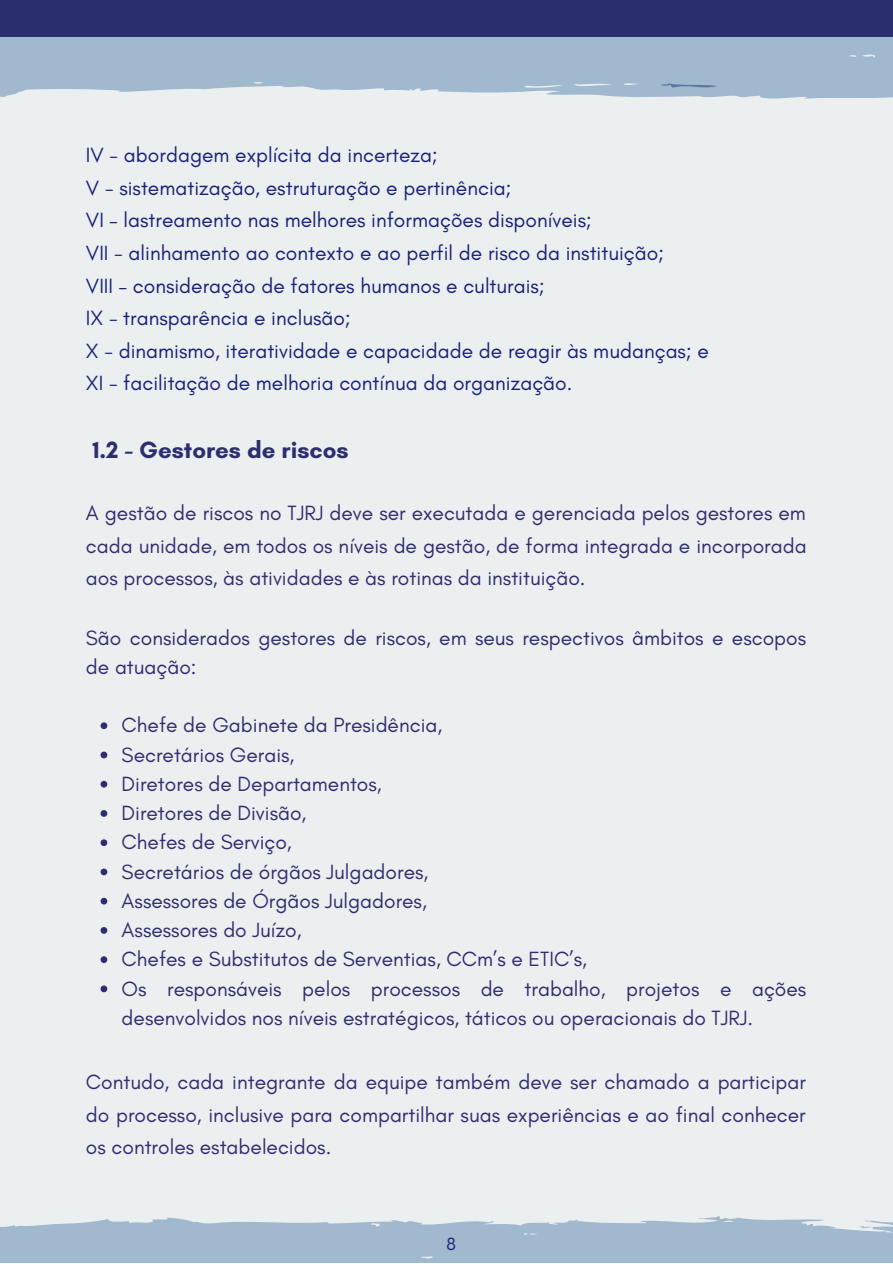
<style>
.page{position:relative;width:893px;height:1264px;background:#fff}
.page>*{position:absolute;margin:0;border:0;box-sizing:border-box;transform-origin:0 0}
.t1{font:700 24px "Glacial Indifference";color:#2c2f6f}
.t2{font:21px/32.5px "Glacial Indifference";color:#2c2f6f}
.t3{font:21px "Glacial Indifference";color:#172279}
.t4{font:18px "Glacial Indifference";color:#172279}
</style>
<div class="page">
<div style="left:0;top:0;width:892px;height:1262px;background:#ecefef"></div>
<svg style="left:0;top:1216px;width:892px;height:46px"></svg>
<svg style="left:0;top:36px;width:892px;height:63px;fill:#a0b9cf"></svg>
<svg style="left:101px;top:722px;width:6px;height:7px"></svg>
<svg style="left:101px;top:751px;width:6px;height:7px"></svg>
<svg style="left:101px;top:780px;width:6px;height:7px"></svg>
<svg style="left:101px;top:810px;width:6px;height:6px"></svg>
<svg style="left:101px;top:839px;width:6px;height:7px"></svg>
<svg style="left:101px;top:868px;width:6px;height:7px"></svg>
<svg style="left:101px;top:897px;width:6px;height:7px"></svg>
<svg style="left:101px;top:927px;width:6px;height:6px"></svg>
<svg style="left:101px;top:956px;width:6px;height:7px"></svg>
<svg style="left:101px;top:985px;width:6px;height:7px"></svg>
<div style="left:0;top:0;width:892px;height:36px;background:#2c2f6f"></div>
<p class="t3" style="left:86px;top:142px;width:353px">IV - abordagem explícita da incerteza;</p>
<p class="t3" style="left:86px;top:175px;width:427px">V - sistematização, estruturação e pertinência;</p>
<p class="t3" style="left:86px;top:207px;width:507px">VI – lastreamento nas melhores informações disponíveis;</p>
<p class="t3" style="left:86px;top:240px;width:579px">VII - alinhamento ao contexto e ao perfil de risco da instituição;</p>
<p class="t3" style="left:86px;top:272px;width:460px">VIII – consideração de fatores humanos e culturais;</p>
<p class="t3" style="left:86px;top:305px;width:266px">IX - transparência e inclusão;</p>
<p class="t3" style="left:86px;top:338px;width:624px">X - dinamismo, iteratividade e capacidade de reagir às mudanças; e</p>
<p class="t3" style="left:86px;top:370px;width:488px">XI - facilitação de melhoria contínua da organização.</p>
<p class="t1" style="left:92px;top:435px;width:258px">1.2 - Gestores de riscos</p>
<p class="t2" style="left:86px;top:496px;width:722px;text-align:justify">A gestão de riscos no TJRJ deve ser executada e gerenciada pelos gestores em cada unidade, em todos os níveis de gestão, de forma integrada e incorporada aos processos, às atividades e às rotinas da instituição.</p>
<p class="t2" style="left:86px;top:622px;width:721px;line-height:29.2px">São considerados gestores de riscos, em seus respectivos âmbitos e escopos de atuação:</p>
<p class="t2" style="left:122px;top:709px;width:322px">Chefe de Gabinete da Presidência,</p>
<p class="t2" style="left:122px;top:738px;width:174px">Secretários Gerais,</p>
<p class="t2" style="left:122px;top:767px;width:261px">Diretores de Departamentos,</p>
<p class="t2" style="left:122px;top:796px;width:186px">Diretores de Divisão,</p>
<p class="t2" style="left:122px;top:825px;width:172px">Chefes de Serviço,</p>
<p class="t2" style="left:122px;top:855px;width:308px">Secretários de órgãos Julgadores,</p>
<p class="t2" style="left:122px;top:884px;width:307px">Assessores de Órgãos Julgadores,</p>
<p class="t2" style="left:122px;top:913px;width:181px">Assessores do Juízo,</p>
<p class="t2" style="left:122px;top:942px;width:467px">Chefes e Substitutos de Serventias, CCm’s e ETIC’s,</p>
<p class="t2" style="left:122px;top:973px;width:686px;line-height:29.2px">Os responsáveis pelos processos de trabalho, projetos e ações desenvolvidos nos níveis estratégicos, táticos ou operacionais do TJRJ.</p>
<p class="t2" style="left:86px;top:1065px;width:721px;text-align:justify">Contudo, cada integrante da equipe também deve ser chamado a participar do processo, inclusive para compartilhar suas experiências e ao final conhecer os controles estabelecidos.</p>
<p class="t4" style="left:446px;top:1232px;width:11px">8</p>
</div>
